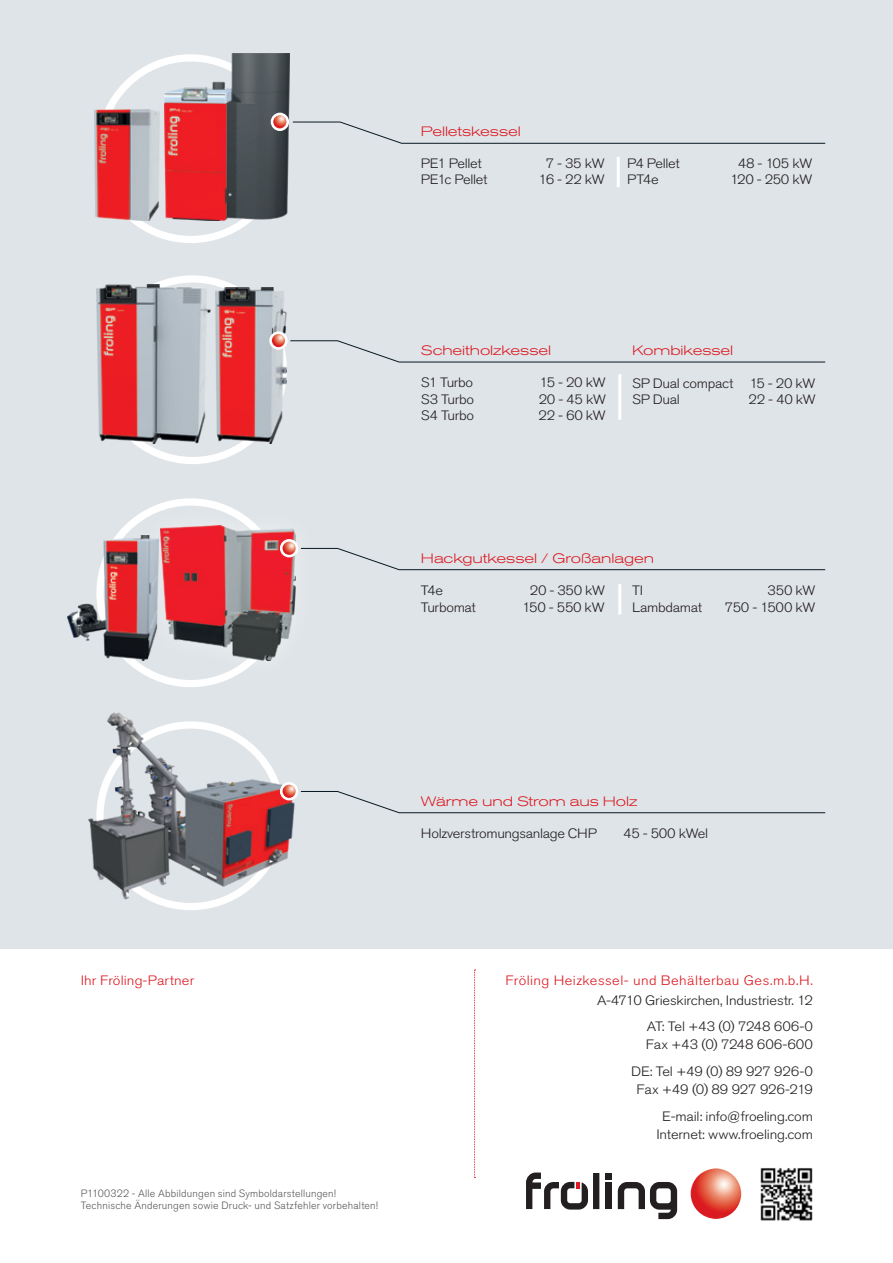
<style>
.page{position:relative;width:893px;height:1263px;background:#fff}
.page>*{position:absolute;margin:0;border:0;box-sizing:border-box;transform-origin:0 0}
.t1{font:300 13.5px/26.7px "Akzidenz Grotesk BQ";letter-spacing:-.02em;color:#231f20;text-align:right;scale:1.08 1}
.t2{font:300 expanded 13.5px "Akzidenz Grotesk BQ";letter-spacing:-.005em;color:#dc1820;scale:1.08 1}
.t3{font:300 13.5px "Akzidenz Grotesk BQ";letter-spacing:.025em;color:#dc1820;scale:1.08 1}
.t4{font:300 13.5px "Akzidenz Grotesk BQ";letter-spacing:.005em;color:#dc1820;scale:1.08 1}
.t5{font:300 10.5px "Akzidenz Grotesk BQ";letter-spacing:.015em;color:#57585a}
</style>
<div class="page">
<img style="left:760px;top:1168px;width:53px;height:53px">
<div style="left:0;top:0;width:893px;height:948px;background:#dfe4e8"></div>
<svg style="left:100px;top:58px;width:182px;height:181px"></svg>
<img style="left:165px;top:53px;width:124px;height:167px">
<img style="left:94px;top:109px;width:66px;height:111px">
<svg style="left:271px;top:113px;width:18px;height:18px"></svg>
<svg style="left:273px;top:115px;width:13px;height:13px"></svg>
<svg style="left:102px;top:279px;width:181px;height:182px"></svg>
<div style="left:98px;top:275px;width:189px;height:189px;border:7px solid #fff;border-radius:50%"></div>
<img style="left:96px;top:285px;width:114px;height:159px">
<img style="left:215px;top:287px;width:72px;height:157px">
<svg style="left:269px;top:331px;width:19px;height:19px"></svg>
<svg style="left:272px;top:334px;width:554px;height:28px"></svg>
<div style="left:140px;top:504px;width:176px;height:176px;background:#fff;opacity:.5"></div>
<img style="left:161px;top:526px;width:134px;height:134px">
<img style="left:68px;top:536px;width:90px;height:124px">
<svg style="left:301px;top:548px;width:525px;height:22px"></svg>
<div style="left:280px;top:539px;width:18px;height:18px;background:#fff;border-radius:50%"></div>
<img style="left:282px;top:542px;width:14px;height:13px;border-radius:7px">
<hr style="left:618px;top:374px;width:3px;height:46px;background:#fff">
<hr style="left:618px;top:584px;width:3px;height:30px;background:#fff">
<svg style="left:301px;top:791px;width:525px;height:22px"></svg>
<img style="left:88px;top:712px;width:207px;height:187px">
<div style="left:280px;top:782px;width:18px;height:18px;background:#fff;border-radius:50%"></div>
<img style="left:282px;top:785px;width:14px;height:13px;border-radius:7px">
<svg style="left:292px;top:122px;width:534px;height:22px"></svg>
<hr style="left:617px;top:157px;width:3px;height:30px;background:#fff">
<svg style="left:474px;top:970px;width:2px;height:208px"></svg>
<div style="left:593px;top:1173px;width:6px;height:36px;background:#231f20"></div>
<svg style="left:618px;top:1182px;width:59px;height:37px"></svg>
<svg style="left:526px;top:1172px;width:62px;height:37px"></svg>
<div style="left:605px;top:1182px;width:7px;height:27px;background:#231f20"></div>
<div style="left:605px;top:1173px;width:7px;height:6px;background:#231f20"></div>
<img style="left:691px;top:1168px;width:50px;height:51px;border-radius:25px">
<p class="t2" style="left:421px;top:124px;width:94px">Pelletskessel</p>
<p class="t1" style="left:421px;top:150px;width:58px">PE1 Pellet</p>
<p class="t1" style="left:546px;top:150px;width:56px">7 - 35 kW</p>
<p class="t1" style="left:421px;top:166px;width:63px">PE1c Pellet</p>
<p class="t1" style="left:539px;top:166px;width:63px">16 - 22 kW</p>
<p class="t1" style="left:627px;top:150px;width:50px">P4 Pellet</p>
<p class="t1" style="left:738px;top:150px;width:70px">48 - 105 kW</p>
<p class="t1" style="left:627px;top:166px;width:31px">PT4e</p>
<p class="t1" style="left:730px;top:166px;width:78px">120 - 250 kW</p>
<p class="t2" style="left:421px;top:342px;width:122px">Scheitholzkessel</p>
<p class="t1" style="left:421px;top:370px;width:50px">S1 Turbo</p>
<p class="t1" style="left:539px;top:370px;width:63px">15 - 20 kW</p>
<p class="t1" style="left:421px;top:386px;width:51px">S3 Turbo</p>
<p class="t1" style="left:539px;top:386px;width:64px">20 - 45 kW</p>
<p class="t1" style="left:421px;top:402px;width:51px">S4 Turbo</p>
<p class="t1" style="left:539px;top:402px;width:64px">22 - 60 kW</p>
<p class="t2" style="left:632px;top:343px;width:95px">Kombikessel</p>
<p class="t1" style="left:632px;top:370px;width:171px">SP Dual compact 15 - 20 kW</p>
<p class="t1" style="left:632px;top:386px;width:46px">SP Dual</p>
<p class="t1" style="left:749px;top:386px;width:63px">22 - 40 kW</p>
<p class="t2" style="left:421px;top:550px;width:218px">Hackgutkessel / Großanlagen</p>
<p class="t1" style="left:421px;top:577px;width:22px">T4e</p>
<p class="t1" style="left:530px;top:577px;width:71px">20 - 350 kW</p>
<p class="t1" style="left:421px;top:594px;width:52px">Turbomat</p>
<p class="t1" style="left:522px;top:594px;width:78px">150 - 550 kW</p>
<p class="t1" style="left:632px;top:577px;width:12px">TI</p>
<p class="t1" style="left:768px;top:577px;width:46px">350 kW</p>
<p class="t1" style="left:632px;top:594px;width:66px">Lambdamat</p>
<p class="t1" style="left:725px;top:594px;width:85px">750 - 1500 kW</p>
<p class="t2" style="left:421px;top:793px;width:202px">Wärme und Strom aus Holz</p>
<p class="t1" style="left:421px;top:821px;width:164px">Holzverstromungsanlage CHP</p>
<p class="t1" style="left:623px;top:821px;width:80px">45 - 500 kWel</p>
<p class="t4" style="left:81px;top:972px;width:107px">Ihr Fröling-Partner</p>
<p class="t5" style="left:81px;top:1187px;width:257px">P1100322 - Alle Abbildungen sind Symboldarstellungen!</p>
<p class="t5" style="left:81px;top:1199px;width:299px">Technische Änderungen sowie Druck- und Satzfehler vorbehalten!</p>
<p class="t3" style="left:506px;top:972px;width:286px">Fröling Heizkessel- und Behälterbau Ges.m.b.H.</p>
<p class="t1" style="left:597px;top:987px;width:201px">A-4710 Grieskirchen, Industriestr. 12<br>AT: Tel +43 (0) 7248 606-0</p>
<p class="t1" style="left:631px;top:1031px;width:170px">Fax +43 (0) 7248 606-600<br>DE: Tel +49 (0) 89 927 926-0</p>
<p class="t1" style="left:636px;top:1076px;width:165px">Fax +49 (0) 89 927 926-219<br>E-mail: info@froeling.com</p>
<p class="t1" style="left:656px;top:1121px;width:147px">Internet: www.froeling.com</p>
</div>
